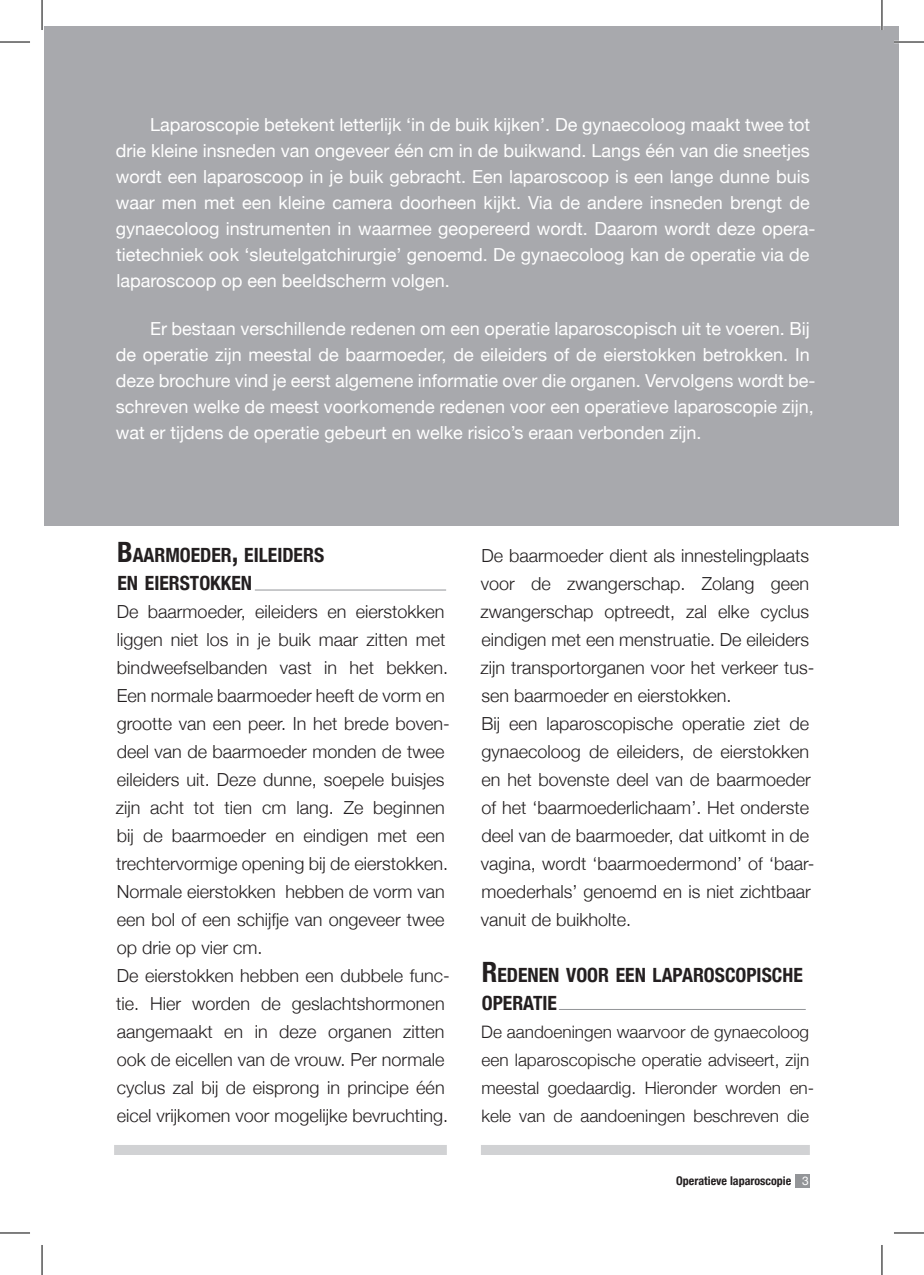
<style>
.page{position:relative;width:924px;height:1275px;background:#fff}
.page>*{position:absolute;margin:0;border:0;box-sizing:border-box;transform-origin:0 0}
.t1{font:700 condensed 19.6px/28px "Helvetica Neue";color:#231f20}
.t2{font:300 18px/28px "Helvetica Neue";color:#231f20}
.t3{font:18px/26px "Helvetica Neue";color:#fff}
.t4{font:300 17.2px/28px "Helvetica Neue";color:#231f20}
.t5{font:700 condensed 12px "Helvetica Neue";color:#231f20}
.s1{font-size:28px}
.s2{font-weight:400;font-stretch:normal;color:#fff}
</style>
<div class="page">
<div style="left:44px;top:27px;width:854px;height:499px;background:#a8a9ad"></div>
<hr style="left:255px;top:589px;width:191px;height:1px;background:#939598">
<div style="left:794px;top:1174px;width:15px;height:13px;background:#939598"></div>
<div style="left:114px;top:1145px;width:332px;height:10px;background:#d1d2d4"></div>
<div style="left:480px;top:1145px;width:329px;height:10px;background:#d1d2d4"></div>
<hr style="left:558px;top:1009px;width:247px;height:1px;background:#939598">
<hr style="left:893px;top:41px;width:30px;height:2px;background:#fff">
<hr style="left:880px;top:0;width:2px;height:30px;background:#fff">
<hr style="left:0;top:42px;width:30px;height:1px;background:#000">
<hr style="left:893px;top:42px;width:30px;height:1px;background:#000">
<hr style="left:0;top:1232px;width:30px;height:1px;background:#000">
<hr style="left:893px;top:1232px;width:30px;height:1px;background:#000">
<hr style="left:42px;top:0;width:1px;height:30px;background:#000">
<hr style="left:42px;top:1245px;width:1px;height:30px;background:#000">
<hr style="left:881px;top:0;width:1px;height:30px;background:#000">
<hr style="left:881px;top:1245px;width:1px;height:30px;background:#000">
<p class="t3" style="left:116px;top:111px;width:700px;text-indent:34px">Laparoscopie betekent letterlijk ‘in de buik kijken’. De gynaecoloog maakt twee tot drie kleine insneden van ongeveer één cm in de buikwand. Langs één van die sneetjes wordt een laparoscoop in je buik gebracht. Een laparoscoop is een lange dunne buis waar men met een kleine camera doorheen kijkt. Via de andere insneden brengt de gynaecoloog instrumenten in waarmee geopereerd wordt. Daarom wordt deze opera&shy;tietechniek ook ‘sleutelgatchirurgie’ genoemd. De gynaecoloog kan de operatie via de laparoscoop op een beeldscherm volgen.</p>
<p class="t3" style="left:116px;top:316px;width:701px;text-indent:34px">Er bestaan verschillende redenen om een operatie laparoscopisch uit te voeren. Bij de operatie zijn meestal de baarmoeder, de eileiders of de eierstokken betrokken. In deze brochure vind je eerst algemene informatie over die organen. Vervolgens wordt be&shy;schreven welke de meest voorkomende redenen voor een operatieve laparoscopie zijn, wat er tijdens de operatie gebeurt en welke risico’s eraan verbonden zijn.</p>
<p class="t1" style="left:117px;top:540px;width:208px"><span class="s1">B</span>AARMOEDER<span class="s1">,</span> EILEIDERS<br>EN EIERSTOKKEN</p>
<p class="t2" style="left:116px;top:597px;width:335px">De baarmoeder, eileiders en eierstokken liggen niet los in je buik maar zitten met bindweefselbanden vast in het bekken.<br>Een normale baarmoeder heeft de vorm en grootte van een peer. In het brede boven&shy;deel van de baarmoeder monden de twee eileiders uit. Deze dunne, soepele buisjes zijn acht tot tien cm lang. Ze beginnen bij de baarmoeder en eindigen met een trechtervormige opening bij de eierstokken.<br>Normale eierstokken hebben de vorm van een bol of een schijfje van ongeveer twee op drie op vier cm.<br>De eierstokken hebben een dubbele func&shy;tie. Hier worden de geslachtshormonen aangemaakt en in deze organen zitten ook de eicellen van de vrouw. Per normale cyclus zal bij de eisprong in principe één eicel vrijkomen voor mogelijke bevruchting.</p>
<p class="t2" style="left:480px;top:541px;width:335px">De baarmoeder dient als innestelingplaats voor de zwangerschap. Zolang geen zwangerschap optreedt, zal elke cyclus eindigen met een menstruatie. De eileiders zijn transportorganen voor het verkeer tus&shy;sen baarmoeder en eierstokken.<br>Bij een laparoscopische operatie ziet de gynaecoloog de eileiders, de eierstokken en het bovenste deel van de baarmoeder of het ‘baarmoederlichaam’. Het onderste deel van de baarmoeder, dat uitkomt in de vagina, wordt ‘baarmoedermond’ of ‘baar&shy;moederhals’ genoemd en is niet zichtbaar vanuit de buikholte.</p>
<p class="t1" style="left:481px;top:960px;width:322px"><span class="s1">R</span>EDENEN VOOR EEN LAPAROSCOPISCHE<br>OPERATIE</p>
<p class="t4" style="left:481px;top:1017px;width:334px">De aandoeningen waarvoor de gynaecoloog een laparoscopische operatie adviseert, zijn meestal goedaardig. Hieronder worden en&shy;kele van de aandoeningen beschreven die</p>
<p class="t5" style="left:676px;top:1173px;width:134px">Operatieve laparoscopie <span class="s2">3</span></p>
</div>
